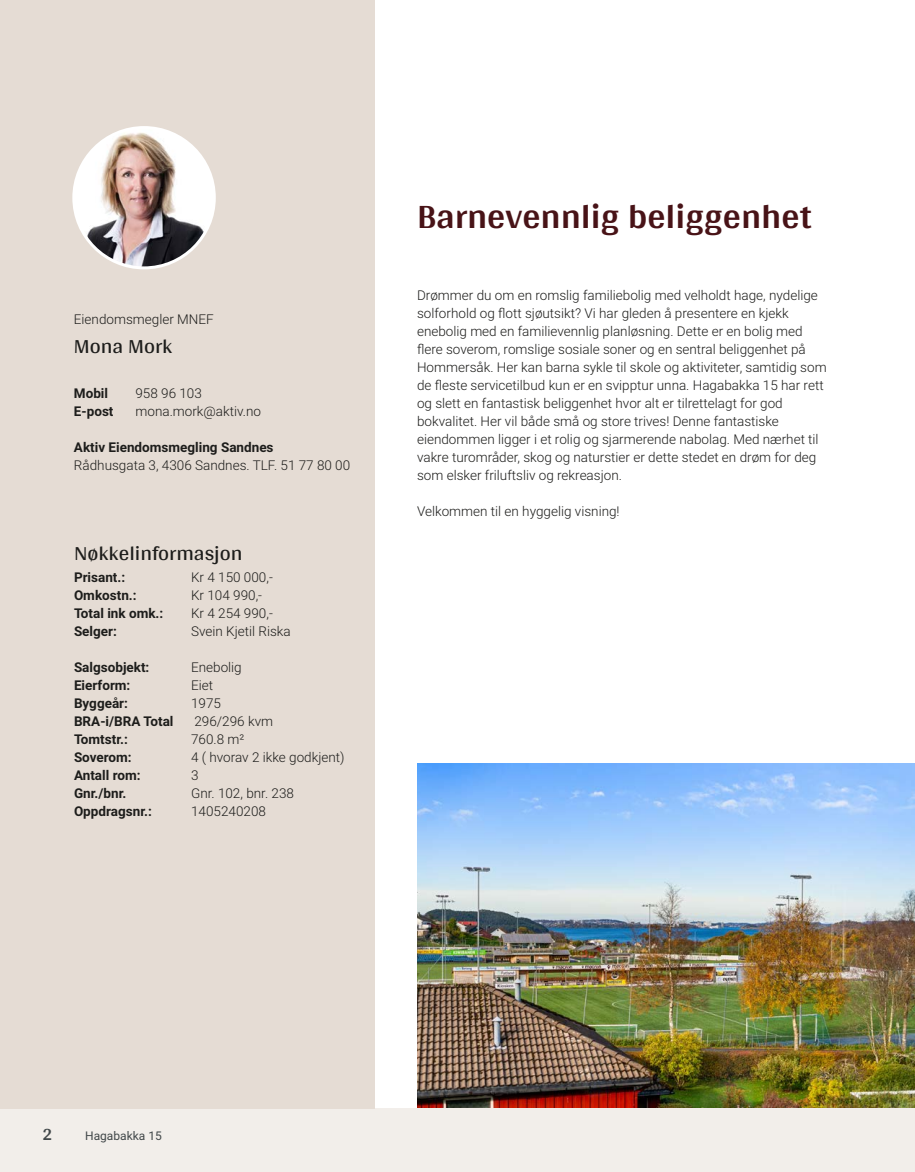
<style>
.page{position:relative;width:915px;height:1172px;background:#fff}
.page>*{position:absolute;margin:0;border:0;box-sizing:border-box;transform-origin:0 0}
.t1{font:700 36px "Arya";color:#481317}
.t2{font:21px "Arya";color:#1d1d1b}
.t3{font:700 18px "Arya";color:#414749}
.t4{font:300 13.5px/18px "Roboto Vitec";color:#1d1d1b}
.t5{font:700 13.5px "Roboto Vitec";color:#1d1d1b}
.t6{font:12px "Roboto Vitec";color:#414749}
</style>
<div class="page">
<div style="left:0;top:1108px;width:914px;height:64px;background:#f2eeea"></div>
<div style="left:0;top:0;width:374px;height:1108px;background:#e5dcd4"></div>
<img style="left:74px;top:128px;width:140px;height:140px;border-radius:70px">
<div style="left:72px;top:126px;width:144px;height:143px;border:3px solid #fff;border-radius:50%"></div>
<img style="left:417px;top:764px;width:497px;height:344px">
<p class="t4" style="left:74px;top:309px;width:141px">Eiendomsmegler MNEF</p>
<h2 class="t2" style="left:74px;top:333px;width:100px">Mona Mork</h2>
<p class="t5" style="left:74px;top:384px;width:36px">Mobil</p>
<p class="t4" style="left:135px;top:384px;width:68px">958 96 103</p>
<p class="t5" style="left:74px;top:402px;width:41px">E‑post</p>
<p class="t4" style="left:135px;top:402px;width:127px">mona.mork@aktiv.no</p>
<p class="t5" style="left:74px;top:438px;width:201px">Aktiv Eiendomsmegling Sandnes</p>
<p class="t4" style="left:74px;top:456px;width:278px">Rådhusgata 3, 4306 Sandnes. TLF. 51 77 80 00</p>
<h2 class="t2" style="left:74px;top:541px;width:170px">Nøkkelinformasjon</h2>
<p class="t5" style="left:74px;top:568px;width:53px">Prisant.:</p>
<p class="t4" style="left:191px;top:568px;width:83px">Kr 4 150 000,‑</p>
<p class="t5" style="left:74px;top:586px;width:64px">Omkostn.:</p>
<p class="t4" style="left:191px;top:586px;width:72px">Kr 104 990,‑</p>
<p class="t5" style="left:74px;top:604px;width:91px">Total ink omk.:</p>
<p class="t4" style="left:191px;top:604px;width:83px">Kr 4 254 990,‑</p>
<p class="t5" style="left:74px;top:622px;width:44px">Selger:</p>
<p class="t4" style="left:191px;top:622px;width:101px">Svein Kjetil Riska</p>
<p class="t5" style="left:74px;top:658px;width:77px">Salgsobjekt:</p>
<p class="t4" style="left:191px;top:658px;width:52px">Enebolig</p>
<p class="t5" style="left:74px;top:676px;width:58px">Eierform:</p>
<p class="t4" style="left:191px;top:676px;width:24px">Eiet</p>
<p class="t5" style="left:74px;top:694px;width:55px">Byggeår:</p>
<p class="t4" style="left:191px;top:694px;width:31px">1975</p>
<p class="t5" style="left:74px;top:712px;width:101px">BRA‑i/BRA Total</p>
<p class="t4" style="left:194px;top:712px;width:80px">296/296 kvm</p>
<p class="t5" style="left:74px;top:730px;width:55px">Tomtstr.:</p>
<p class="t4" style="left:191px;top:730px;width:55px">760.8 m²</p>
<p class="t5" style="left:74px;top:748px;width:59px">Soverom:</p>
<p class="t4" style="left:191px;top:748px;width:155px">4 ( hvorav 2 ikke godkjent)</p>
<p class="t5" style="left:74px;top:766px;width:68px">Antall rom:</p>
<p class="t4" style="left:191px;top:766px;width:9px">3</p>
<p class="t5" style="left:74px;top:784px;width:54px">Gnr./bnr.</p>
<p class="t4" style="left:191px;top:784px;width:104px">Gnr. 102, bnr. 238</p>
<p class="t5" style="left:74px;top:802px;width:79px">Oppdragsnr.:</p>
<p class="t4" style="left:191px;top:802px;width:76px">1405240208</p>
<h1 class="t1" style="left:417px;top:195px;width:395px">Barnevennlig beliggenhet</h1>
<p class="t4" style="left:417px;top:286px;width:411px">Drømmer du om en romslig familiebolig med velholdt hage, nydelige solforhold og flott sjøutsikt? Vi har gleden å presentere en kjekk enebolig med en familievennlig planløsning. Dette er en bolig med flere soverom, romslige sosiale soner og en sentral beliggenhet på Hommersåk. Her kan barna sykle til skole og aktiviteter, samtidig som de fleste servicetilbud kun er en svipptur unna. Hagabakka 15 har rett og slett en fantastisk beliggenhet hvor alt er tilrettelagt for god bokvalitet. Her vil både små og store trives! Denne fantastiske eiendommen ligger i et rolig og sjarmerende nabolag. Med nærhet til vakre turområder, skog og naturstier er dette stedet en drøm for deg som elsker friluftsliv og rekreasjon.</p>
<p class="t4" style="left:417px;top:502px;width:204px">Velkommen til en hyggelig visning!</p>
<h3 class="t3" style="left:43px;top:1123px;width:11px">2</h3>
<p class="t6" style="left:85px;top:1127px;width:78px">Hagabakka 15</p>
</div>
